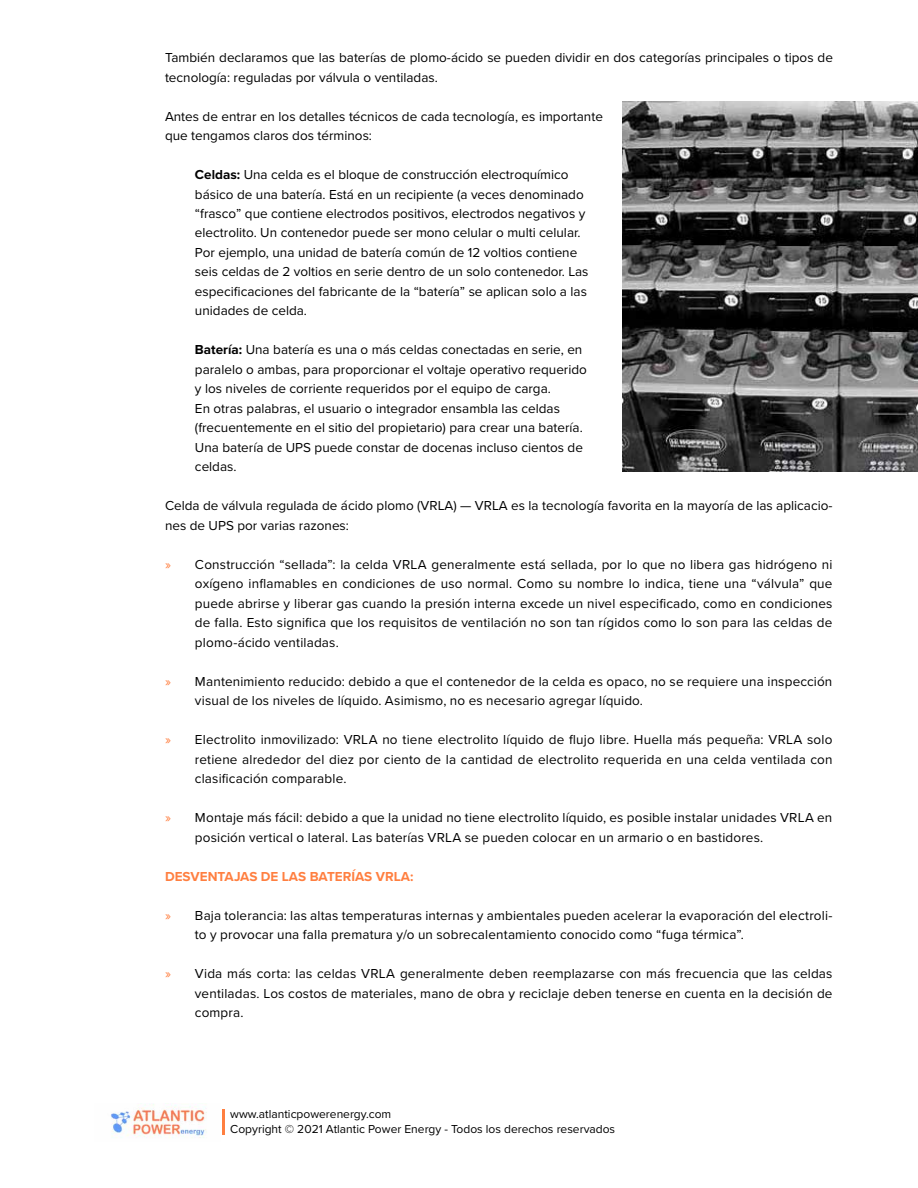
<style>
.page{position:relative;width:918px;height:1188px;background:#fff}
.page>*{position:absolute;margin:0;border:0;box-sizing:border-box;transform-origin:0 0}
.t1{font:13.5px/19.5px "Proxima Nova";color:#000}
.t2{font:700 13.5px "Proxima Nova";color:#ff7f40}
.t3{font:12px/15px "Proxima Nova";color:#000}
.s1{font-weight:700}
.s2{color:#ff7f40}
</style>
<div class="page">
<hr style="left:222px;top:1110px;width:3px;height:25px;background:#ff7f40">
<img style="left:111px;top:1104px;width:96px;height:34px">
<img style="left:622px;top:101px;width:296px;height:371px">
<p class="t1" style="left:165px;top:47px;width:670px">También declaramos que las baterías de plomo-ácido se pueden dividir en dos categorías principales o tipos de tecnología: reguladas por válvula o ventiladas.</p>
<p class="t1" style="left:165px;top:106px;width:439px">Antes de entrar en los detalles técnicos de cada tecnología, es importante que tengamos claros dos términos:</p>
<p class="t1" style="left:195px;top:164px;width:395px"><span class="s1">Celdas:</span> Una celda es el bloque de construcción electroquímico básico de una batería. Está en un recipiente (a veces denominado “frasco” que contiene electrodos positivos, electrodos negativos y electrolito. Un contenedor puede ser mono celular o multi celular.<br>Por ejemplo, una unidad de batería común de 12 voltios contiene seis celdas de 2 voltios en serie dentro de un solo contenedor. Las especificaciones del fabricante de la “batería” se aplican solo a las unidades de celda.</p>
<p class="t1" style="left:195px;top:340px;width:393px"><span class="s1">Batería:</span> Una batería es una o más celdas conectadas en serie, en paralelo o ambas, para proporcionar el voltaje operativo requerido y los niveles de corriente requeridos por el equipo de carga.<br>En otras palabras, el usuario o integrador ensambla las celdas (frecuentemente en el sitio del propietario) para crear una batería.<br>Una batería de UPS puede constar de docenas incluso cientos de celdas.</p>
<p class="t1" style="left:165px;top:496px;width:669px">Celda de válvula regulada de ácido plomo (VRLA) — VRLA es la tecnología favorita en la mayoría de las aplicacio&shy;nes de UPS por varias razones:</p>
<p class="t1" style="left:195px;top:554px;width:639px;text-align:justify;text-indent:-30px"><span class="s2">»</span> Construcción “sellada”: la celda VRLA generalmente está sellada, por lo que no libera gas hidrógeno ni oxígeno inflamables en condiciones de uso normal. Como su nombre lo indica, tiene una “válvula” que puede abrirse y liberar gas cuando la presión interna excede un nivel especificado, como en condiciones de falla. Esto significa que los requisitos de ventilación no son tan rígidos como lo son para las celdas de plomo-ácido ventiladas.</p>
<p class="t1" style="left:195px;top:671px;width:639px;text-indent:-30px"><span class="s2">»</span> Mantenimiento reducido: debido a que el contenedor de la celda es opaco, no se requiere una inspección visual de los niveles de líquido. Asimismo, no es necesario agregar líquido.</p>
<p class="t1" style="left:195px;top:730px;width:639px;text-align:justify;text-indent:-30px"><span class="s2">»</span> Electrolito inmovilizado: VRLA no tiene electrolito líquido de flujo libre. Huella más pequeña: VRLA solo retiene alrededor del diez por ciento de la cantidad de electrolito requerida en una celda ventilada con clasificación comparable.</p>
<p class="t1" style="left:195px;top:808px;width:639px;text-indent:-30px"><span class="s2">»</span> Montaje más fácil: debido a que la unidad no tiene electrolito líquido, es posible instalar unidades VRLA en posición vertical o lateral. Las baterías VRLA se pueden colocar en un armario o en bastidores.</p>
<p class="t2" style="left:165px;top:866px;width:250px">DESVENTAJAS DE LAS BATERÍAS VRLA:</p>
<p class="t1" style="left:195px;top:905px;width:639px;text-indent:-30px"><span class="s2">»</span> Baja tolerancia: las altas temperaturas internas y ambientales pueden acelerar la evaporación del electroli&shy;to y provocar una falla prematura y/o un sobrecalentamiento conocido como “fuga térmica”.</p>
<p class="t1" style="left:195px;top:964px;width:639px;text-align:justify;text-indent:-30px"><span class="s2">»</span> Vida más corta: las celdas VRLA generalmente deben reemplazarse con más frecuencia que las celdas ventiladas. Los costos de materiales, mano de obra y reciclaje deben tenerse en cuenta en la decisión de compra.</p>
<p class="t3" style="left:230px;top:1106px;width:386px">www.atlanticpowerenergy.com<br>Copyright © 2021 Atlantic Power Energy - Todos los derechos reservados</p>
</div>
